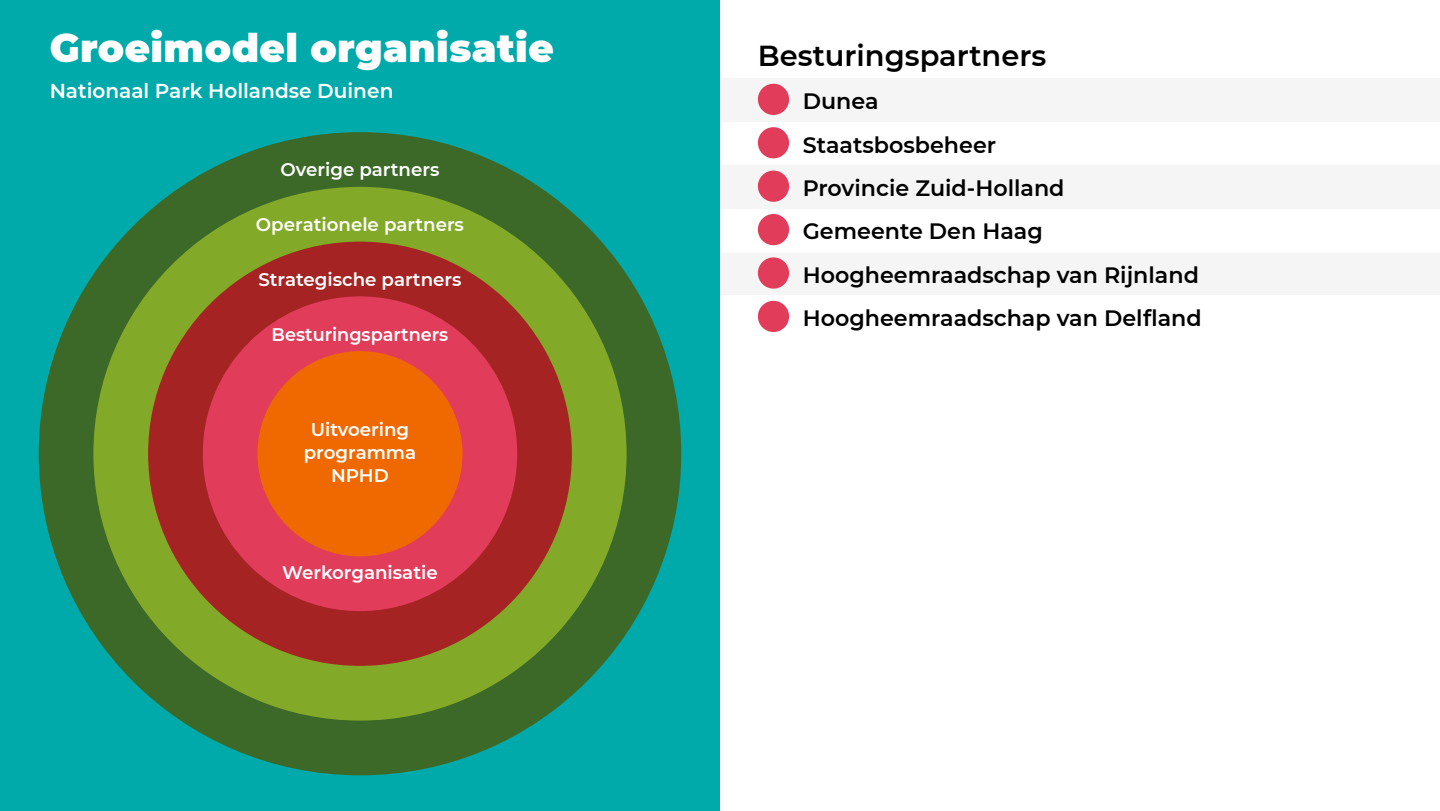
<style>
.page{position:relative;width:1440px;height:811px;background:#fff}
.page>*{position:absolute;margin:0;border:0;box-sizing:border-box;transform-origin:0 0}
._01___introtekst{font:900 39px "Montserrat";letter-spacing:.01em;color:#fff}
._01___introtekst-2{font:600 28.8px "Montserrat";color:#000}
._01___introtekst-3{font:600 22.2px "Montserrat";color:#000}
._01___introtekst-4{font:600 20px "Montserrat";color:#fff}
._01___introtekst-5{font:600 18.2px "Montserrat";color:#fff}
</style>
<div class="page">
<div style="left:0;top:0;width:1440px;height:810px;background:#0aa"></div>
<div style="left:720px;top:0;width:720px;height:810px;background:#fff"></div>
<div style="left:39px;top:132px;width:642px;height:643px;background:#3c6928;border-radius:50%"></div>
<div style="left:93px;top:187px;width:534px;height:533px;background:#82aa28;border-radius:50%"></div>
<div style="left:148px;top:241px;width:424px;height:424px;background:#a52323;border-radius:50%"></div>
<div style="left:203px;top:296px;width:314px;height:314px;background:#e13c5a;border-radius:50%"></div>
<div style="left:257px;top:351px;width:206px;height:205px;background:#f06900;border-radius:50%"></div>
<div style="left:720px;top:79px;width:720px;height:43px;background:#f5f5f5"></div>
<div style="left:720px;top:252px;width:720px;height:43px;background:#f5f5f5"></div>
<div style="left:720px;top:165px;width:720px;height:44px;background:#f5f5f5"></div>
<div style="left:758px;top:84px;width:31px;height:31px;background:#e13c5a;border-radius:50%"></div>
<div style="left:758px;top:127px;width:31px;height:31px;background:#e13c5a;border-radius:50%"></div>
<div style="left:758px;top:170px;width:31px;height:32px;background:#e13c5a;border-radius:50%"></div>
<div style="left:758px;top:214px;width:31px;height:31px;background:#e13c5a;border-radius:50%"></div>
<div style="left:758px;top:257px;width:31px;height:31px;background:#e13c5a;border-radius:50%"></div>
<div style="left:758px;top:301px;width:31px;height:31px;background:#e13c5a;border-radius:50%"></div>
<p class="_01___introtekst" style="left:50px;top:19px;width:506px">Groeimodel organisatie</p>
<p class="_01___introtekst-4" style="left:50px;top:77px;width:345px">Nationaal Park Hollandse Duinen</p>
<p class="_01___introtekst-5" style="left:281px;top:157px;width:160px">Overige partners</p>
<p class="_01___introtekst-5" style="left:256px;top:212px;width:210px">Operationele partners</p>
<p class="_01___introtekst-5" style="left:258px;top:266px;width:205px">Strategische partners</p>
<p class="_01___introtekst-5" style="left:272px;top:321px;width:178px">Besturingspartners</p>
<p class="_01___introtekst-5" style="left:311px;top:417px;width:100px">Uitvoering</p>
<p class="_01___introtekst-5" style="left:304px;top:439px;width:114px">programma</p>
<p class="_01___introtekst-5" style="left:331px;top:462px;width:59px">NPHD</p>
<p class="_01___introtekst-5" style="left:282px;top:559px;width:157px">Werkorganisatie</p>
<p class="_01___introtekst-2" style="left:758px;top:35px;width:290px">Besturingspartners</p>
<p class="_01___introtekst-3" style="left:803px;top:85px;width:77px">Dunea</p>
<p class="_01___introtekst-3" style="left:803px;top:129px;width:195px">Staatsbosbeheer</p>
<p class="_01___introtekst-3" style="left:803px;top:172px;width:263px">Provincie Zuid-Holland</p>
<p class="_01___introtekst-3" style="left:803px;top:215px;width:242px">Gemeente Den Haag</p>
<p class="_01___introtekst-3" style="left:803px;top:259px;width:398px">Hoogheemraadschap van Rijnland</p>
<p class="_01___introtekst-3" style="left:803px;top:302px;width:401px">Hoogheemraadschap van Delfland</p>
</div>
